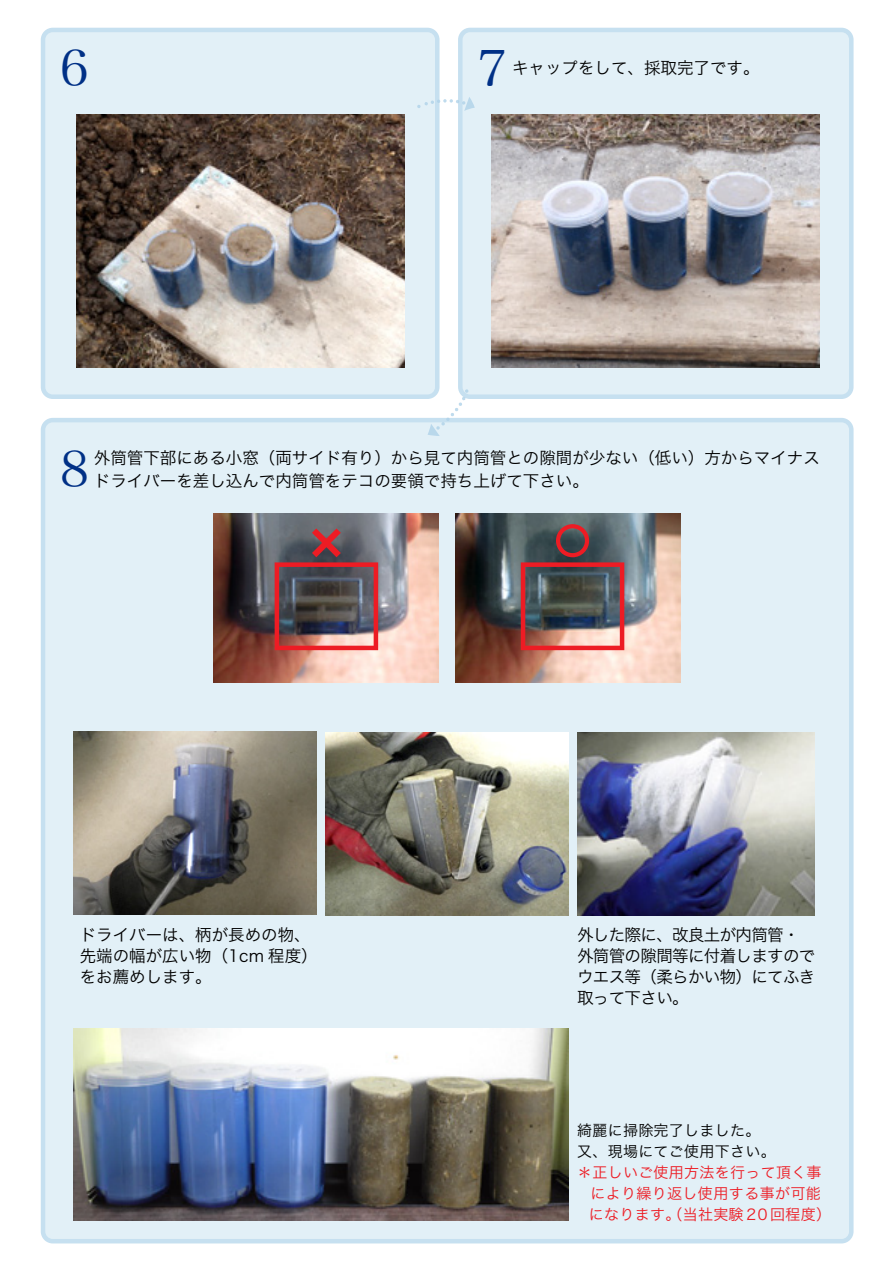
<style>
.page{position:relative;width:893px;height:1263px;background:#fff}
.page>*{position:absolute;margin:0;border:0;box-sizing:border-box;transform-origin:0 0}
.t1{font:54px "Hira Kaku Pro W6";color:#ed1c24}
.t2{font:49.5px "Hira Min Pro W3";color:#003086}
.t3{font:16.5px/21px "Hira Kaku Pro W3";color:#000}
.t4{font:16.5px/21px "Hira Kaku Pro W3";letter-spacing:-.04em;color:#000}
.t5{font:15px/21px "Hira Kaku Pro W3";letter-spacing:.02em;color:#ed1c24}
.t6{font:15px/21px "Hira Kaku Pro W3";letter-spacing:.02em;color:#000}
</style>
<div class="page">
<svg style="left:41px;top:28px;width:399px;height:371px;background:#deedf5"></svg>
<div style="left:41px;top:418px;width:812px;height:825px;background:#e2f0f7"></div>
<svg style="left:458px;top:28px;width:395px;height:371px;background:#dfeef6"></svg>
<img style="left:76px;top:114px;width:328px;height:254px">
<img style="left:492px;top:114px;width:328px;height:254px">
<img style="left:73px;top:732px;width:243px;height:182px">
<img style="left:326px;top:733px;width:243px;height:182px">
<img style="left:214px;top:513px;width:225px;height:170px">
<img style="left:455px;top:513px;width:225px;height:170px">
<img style="left:275px;top:562px;width:103px;height:88px">
<img style="left:521px;top:523px;width:103px;height:127px">
<svg style="left:417px;top:97px;width:58px;height:14px"></svg>
<svg style="left:428px;top:389px;width:40px;height:47px"></svg>
<img style="left:578px;top:733px;width:236px;height:182px">
<img style="left:73px;top:1028px;width:495px;height:192px">
<h2 class="t2" style="left:50px;top:26px;width:51px">６</h2>
<h2 class="t2" style="left:467px;top:26px;width:51px">７</h2>
<p class="t3" style="left:512px;top:56px;width:249px">キャップをして、採取完了です。</p>
<h2 class="t2" style="left:50px;top:426px;width:51px">８</h2>
<p class="t3" style="left:94px;top:446px;width:727px">外筒管下部にある小窓（両サイド有り）から見て内筒管との隙間が少ない（低い）方からマイナス</p>
<p class="t3" style="left:94px;top:469px;width:496px">ドライバーを差し込んで内筒管をテコの要領で持ち上げて下さい。</p>
<h1 class="t1" style="left:308px;top:488px;width:38px">×</h1>
<p class="t3" style="left:80px;top:923px;width:239px">ドライバーは、柄が長めの物、先端の幅が広い物（1cm 程度）をお薦めします。</p>
<p class="t4" style="left:577px;top:923px;width:240px">外した際に、改良土が内筒管・外筒管の隙間等に付着しますのでウエス等（柔らかい物）にてふき取って下さい。</p>
<p class="t6" style="left:577px;top:1119px;width:200px">綺麗に掃除完了しました。又、現場にてご使用下さい。</p>
<p class="t5" style="left:589px;top:1161px;width:244px;text-indent:-12px">＊正しいご使用方法を行って頂く事により繰り返し使用する事が可能になります。（当社実験２０回程度）</p>
</div>
